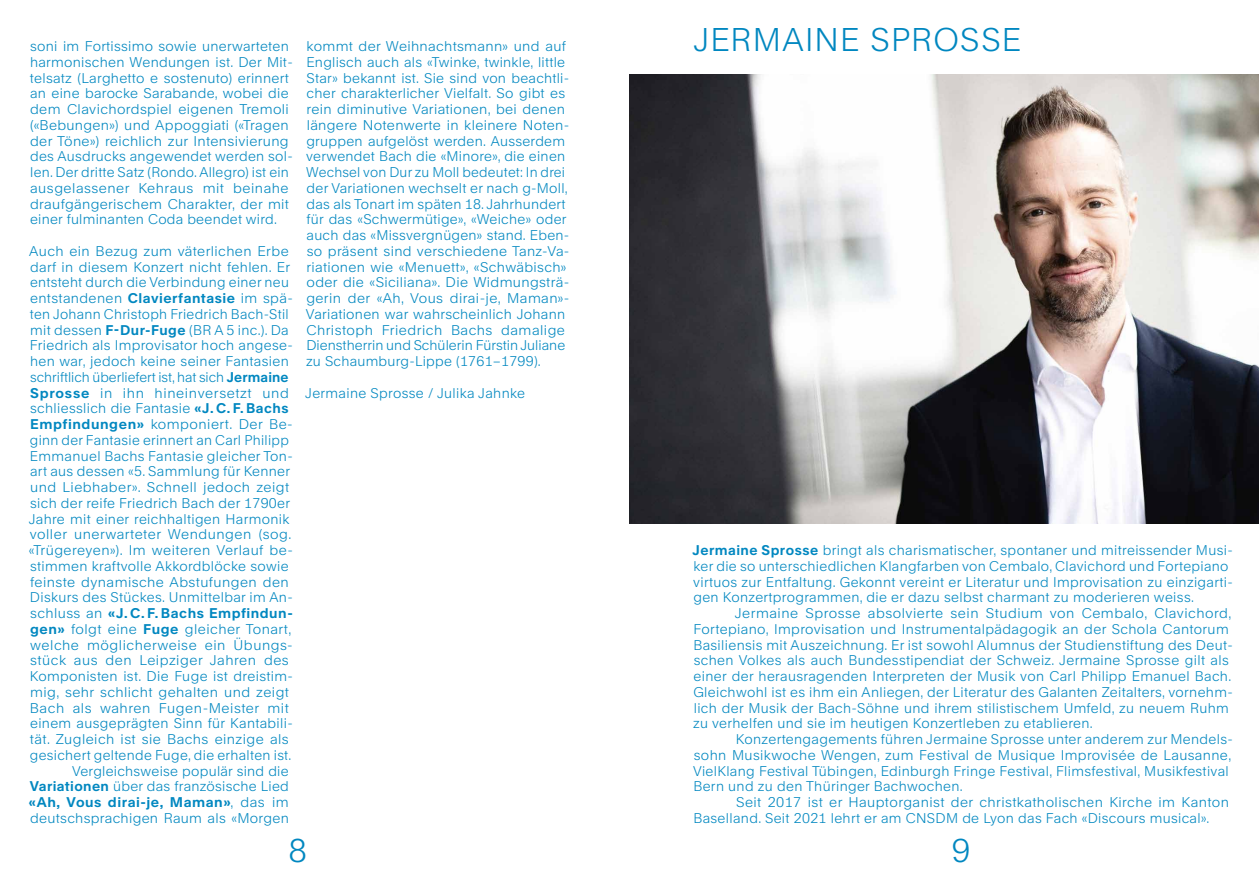
<style>
.page{position:relative;width:1259px;height:893px;background:#fff}
.page>*{position:absolute;margin:0;border:0;box-sizing:border-box;transform-origin:0 0}
.t1{font:300 31.5px "Rand";letter-spacing:.04em;color:#0087c0}
.t2{font:300 13.5px/15.8px "Rand";letter-spacing:.025em;color:#0087c0}
.t3{font:700 13.5px "Rand";letter-spacing:.04em;color:#0087c0}
.t4{font:300 13.5px "Rand";color:#0087c0}
.t5{font:300 13.5px "Rand";letter-spacing:.045em;color:#0087c0}
.s1{font-weight:700}
.s2{font-weight:300}
</style>
<div class="page">
<img style="left:629px;top:75px;width:630px;height:449px">
<p class="t2" style="left:30px;top:37px;width:264px">soni im Fortissimo sowie unerwarteten harmonischen Wendungen ist. Der Mit&shy;telsatz (Larghetto e sostenuto) erinnert an eine barocke Sarabande, wobei die dem Clavichordspiel eigenen Tremoli («Bebungen») und Appoggiati («Tragen der Töne») reichlich zur Intensivierung des Ausdrucks angewendet werden sol&shy;len. Der dritte Satz (Rondo. Allegro) ist ein ausgelassener Kehraus mit beinahe draufgängerischem Charakter, der mit einer fulminanten Coda beendet wird.</p>
<p class="t2" style="left:29px;top:242px;width:261px">Auch ein Bezug zum väterlichen Erbe</p>
<p class="t2" style="left:30px;top:257px;width:262px">darf in diesem Konzert nicht fehlen. Er</p>
<p class="t2" style="left:30px;top:273px;width:260px">entsteht durch die Verbindung einer neu</p>
<p class="t2" style="left:30px;top:289px;width:264px">entstandenen <span class="s1">Clavierfantasie</span> im spä-</p>
<p class="t2" style="left:30px;top:305px;width:260px">ten Johann Christoph Friedrich Bach-Stil</p>
<p class="t2" style="left:30px;top:320px;width:260px">mit dessen <span class="s1">F-Dur-Fuge</span> (BR A 5 inc.). Da</p>
<p class="t2" style="left:30px;top:336px;width:264px">Friedrich als Improvisator hoch angese-</p>
<p class="t2" style="left:30px;top:352px;width:260px">hen war, jedoch keine seiner Fantasien</p>
<p class="t4" style="left:30px;top:366px;width:260px">schriftlich überliefert ist, hat sich <span class="s1">Jermaine</span></p>
<p class="t5" style="left:30px;top:382px;width:260px"><span class="s1">Sprosse</span> in ihn hineinversetzt und</p>
<p class="t2" style="left:30px;top:399px;width:260px">schliesslich die Fantasie <span class="s1">«J. C. F. Bachs</span></p>
<p class="t2" style="left:30px;top:415px;width:264px"><span class="s1">Empfindungen»</span> komponiert. Der Be-</p>
<p class="t2" style="left:30px;top:431px;width:260px">ginn der Fantasie erinnert an Carl Philipp</p>
<p class="t2" style="left:30px;top:446px;width:264px">Emmanuel Bachs Fantasie gleicher Ton-</p>
<p class="t2" style="left:30px;top:462px;width:261px">art aus dessen «5. Sammlung für Kenner</p>
<p class="t2" style="left:30px;top:478px;width:260px">und Liebhaber». Schnell jedoch zeigt</p>
<p class="t2" style="left:30px;top:494px;width:261px">sich der reife Friedrich Bach der 1790er</p>
<p class="t2" style="left:29px;top:509px;width:262px">Jahre mit einer reichhaltigen Harmonik</p>
<p class="t2" style="left:30px;top:525px;width:263px">voller unerwarteter Wendungen (sog.</p>
<p class="t2" style="left:29px;top:541px;width:266px">«Trügereyen»). Im weiteren Verlauf be-</p>
<p class="t2" style="left:30px;top:557px;width:260px">stimmen kraftvolle Akkordblöcke sowie</p>
<p class="t2" style="left:30px;top:572px;width:260px">feinste dynamische Abstufungen den</p>
<p class="t2" style="left:30px;top:588px;width:264px">Diskurs des Stückes. Unmittelbar im An-</p>
<p class="t3" style="left:30px;top:602px;width:264px"><span class="s2">schluss an</span> «J. C. F. Bachs Empfindun-</p>
<p class="t2" style="left:30px;top:620px;width:263px"><span class="s1">gen»</span> folgt eine <span class="s1">Fuge</span> gleicher Tonart,</p>
<p class="t2" style="left:30px;top:635px;width:264px">welche möglicherweise ein Übungs-</p>
<p class="t2" style="left:30px;top:651px;width:260px">stück aus den Leipziger Jahren des</p>
<p class="t2" style="left:30px;top:667px;width:264px">Komponisten ist. Die Fuge ist dreistim-</p>
<p class="t2" style="left:30px;top:683px;width:260px">mig, sehr schlicht gehalten und zeigt</p>
<p class="t2" style="left:30px;top:698px;width:260px">Bach als wahren Fugen-Meister mit</p>
<p class="t2" style="left:30px;top:714px;width:264px">einem ausgeprägten Sinn für Kantabili-</p>
<p class="t2" style="left:30px;top:730px;width:260px">tät. Zugleich ist sie Bachs einzige als</p>
<p class="t2" style="left:30px;top:746px;width:263px">gesichert geltende Fuge, die erhalten ist.</p>
<p class="t2" style="left:72px;top:761px;width:218px">Vergleichsweise populär sind die</p>
<p class="t2" style="left:30px;top:777px;width:260px"><span class="s1">Variationen</span> über das französische Lied</p>
<p class="t3" style="left:29px;top:791px;width:261px">«Ah, Vous dirai-je, Maman»<span class="s2">, das im</span></p>
<p class="t2" style="left:30px;top:809px;width:260px">deutschsprachigen Raum als «Morgen</p>
<p class="t2" style="left:306px;top:37px;width:265px">kommt der Weihnachtsmann» und auf Englisch auch als «Twinke, twinkle, little Star» bekannt ist. Sie sind von beachtli&shy;cher charakterlicher Vielfalt. So gibt es rein diminutive Variationen, bei denen längere Notenwerte in kleinere Noten&shy;gruppen aufgelöst werden. Ausserdem verwendet Bach die «Minore», die einen Wechsel von Dur zu Moll bedeutet: In drei der Variationen wechselt er nach g-Moll, das als Tonart im späten 18. Jahrhundert für das «Schwermütige», «Weiche» oder auch das «Missvergnügen» stand. Eben&shy;so präsent sind verschiedene Tanz-Va&shy;riationen wie «Menuett», «Schwäbisch» oder die «Siciliana». Die Widmungsträ&shy;gerin der «Ah, Vous dirai-je, Maman»- Variationen war wahrscheinlich Johann Christoph Friedrich Bachs damalige Dienstherrin und Schülerin Fürstin Juliane zu Schaumburg-Lippe (1761–1799).</p>
<p class="t2" style="left:305px;top:383px;width:221px">Jermaine Sprosse / Julika Jahnke</p>
<h1 class="t1" style="left:693px;top:15px;width:329px">JERMAINE SPROSSE</h1>
<p class="t2" style="left:692px;top:541px;width:542px"><span class="s1">Jermaine Sprosse</span> bringt als charismatischer, spontaner und mitreissender Musi&shy;ker die so unterschiedlichen Klangfarben von Cembalo, Clavichord und Fortepiano virtuos zur Entfaltung. Gekonnt vereint er Literatur und Improvisation zu einzigarti&shy;gen Konzertprogrammen, die er dazu selbst charmant zu moderieren weiss.</p>
<p class="t2" style="left:693px;top:604px;width:541px;text-indent:42px">Jermaine Sprosse absolvierte sein Studium von Cembalo, Clavichord, Fortepiano, Improvisation und Instrumentalpädagogik an der Schola Cantorum Basiliensis mit Auszeichnung. Er ist sowohl Alumnus der Studienstiftung des Deut&shy;schen Volkes als auch Bundesstipendiat der Schweiz. Jermaine Sprosse gilt als einer der herausragenden Interpreten der Musik von Carl Philipp Emanuel Bach.<br>Gleichwohl ist es ihm ein Anliegen, der Literatur des Galanten Zeitalters, vornehm&shy;lich der Musik der Bach-Söhne und ihrem stilistischem Umfeld, zu neuem Ruhm zu verhelfen und sie im heutigen Konzertleben zu etablieren.</p>
<p class="t2" style="left:693px;top:730px;width:541px;text-indent:43px">Konzertengagements führen Jermaine Sprosse unter anderem zur Mendels&shy;sohn Musikwoche Wengen, zum Festival de Musique Improvisée de Lausanne, VielKlang Festival Tübingen, Edinburgh Fringe Festival, Flimsfestival, Musikfestival Bern und zu den Thüringer Bachwochen.</p>
<p class="t2" style="left:693px;top:793px;width:537px;text-indent:43px">Seit 2017 ist er Hauptorganist der christkatholischen Kirche im Kanton<br>Baselland. Seit 2021 lehrt er am CNSDM de Lyon das Fach «Discours musical».</p>
<h1 class="t1" style="left:288px;top:826px;width:20px">8</h1>
<h1 class="t1" style="left:952px;top:826px;width:20px">9</h1>
</div>
